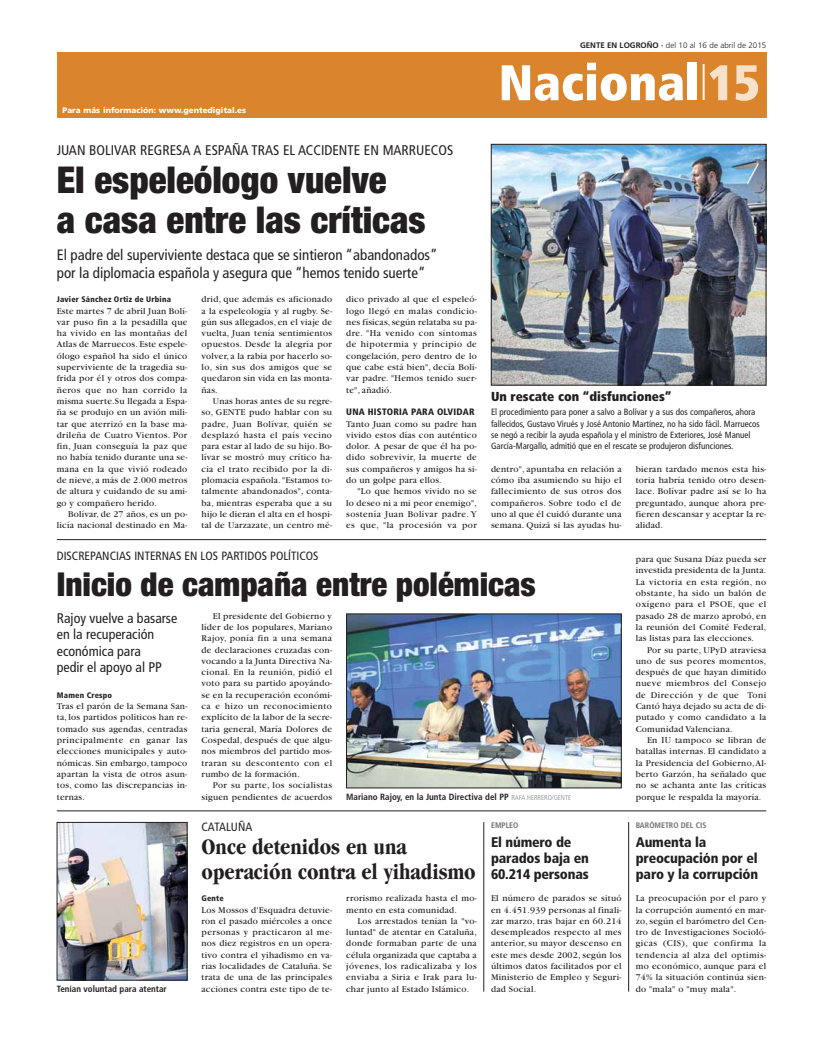
<style>
.page{position:relative;width:823px;height:1049px;background:#fff}
.page>*{position:absolute;margin:0;border:0;box-sizing:border-box;transform-origin:0 0}
.t1{font:900 condensed 50px "Frutiger";color:#fff}
.t2{font:900 condensed 37px/40px "Helvetica Neue";color:#231f20}
.t3{font:900 condensed 33px "Helvetica Neue";color:#231f20}
.t4{font:700 condensed 23px/25px "Garamond";color:#231f20}
.t5{font:condensed 15px/17.5px "Frutiger";color:#231f20}
.t6{font:condensed 14px/16.5px "Frutiger";color:#231f20}
.t7{font:900 condensed 14px/16px "Frutiger";letter-spacing:-.01em;color:#231f20}
.t8{font:900 condensed 13px "Frutiger";color:#231f20}
.t9{font:condensed 12px "Frutiger";color:#231f20}
.t10{font:9.3px/11.3px "Garamond";letter-spacing:.025em;color:#231f20;text-align:justify}
.t11{font:900 condensed 9.3px "Frutiger";letter-spacing:.025em;color:#231f20}
.t12{font:condensed 9px/11.3px "Frutiger";color:#231f20}
.t13{font:700 condensed 9px "Frutiger";color:#231f20}
.t14{font:900 condensed 8px "Frutiger";letter-spacing:.025em;color:#231f20}
.t15{font:900 8px "Frutiger";color:#fff}
.t16{font:300 8px "Frutiger";color:#231f20}
.t17{font:700 condensed 8px "Frutiger";color:#6d6e70}
.s1{font-weight:700}
.s2{color:#f8e1ca}
.s3{font-weight:300;font-size:7px;color:#808285}
</style>
<div class="page">
<img style="left:59px;top:824px;width:126px;height:154px">
<div style="left:57px;top:822px;width:130px;height:158px;border:1px solid #231f20"></div>
<img style="left:348px;top:616px;width:271px;height:170px">
<div style="left:346px;top:614px;width:275px;height:174px;border:1px solid #231f20"></div>
<hr style="left:57px;top:810px;width:708px;height:1px;background:#231f20">
<hr style="left:57px;top:539px;width:708px;height:1px;background:#231f20">
<img style="left:492px;top:146px;width:271px;height:237px">
<div style="left:490px;top:144px;width:275px;height:241px;border:1px solid #231f20"></div>
<div style="left:57px;top:53px;width:708px;height:65px;background:#da852c"></div>
<hr style="left:628px;top:822px;width:1px;height:169px;background:#231f20">
<hr style="left:483px;top:822px;width:1px;height:169px;background:#231f20">
<p class="t15" style="left:62px;top:107px;width:185px">Para más información: www.gentedigital.es</p>
<h3 class="t6" style="left:57px;top:143px;width:397px">JUAN BOLIVAR REGRESA A ESPAÑA TRAS EL ACCIDENTE EN MARRUECOS</h3>
<h2 class="t2" style="left:57px;top:163px;width:370px">El espeleólogo vuelve<br>a casa entre las críticas</h2>
<h3 class="t5" style="left:57px;top:248px;width:382px">El padre del superviviente destaca que se sintieron “abandonados” por la diplomacia española y asegura que “hemos tenido suerte”</h3>
<p class="t14" style="left:57px;top:296px;width:116px">Javier Sánchez Ortiz de Urbina</p>
<p class="t10" style="left:57px;top:306px;width:132px">Este martes 7 de abril Juan Bolí&shy;var puso fin a la pesadilla que ha vivido en las montañas del Atlas de Marruecos.Este espele&shy;ólogo español ha sido el único superviviente de la tragedia su&shy;frida por él y otros dos compa&shy;ñeros que no han corrido la misma suerte.Su llegada a Espa&shy;ña se produjo en un avión mili&shy;tar que aterrizó en la base ma&shy;drileña de Cuatro Vientos. Por fin, Juan conseguía la paz que no había tenido durante una se&shy;mana en la que vivió rodeado de nieve, a más de 2.000 metros de altura y cuidando de su ami&shy;go y compañero herido.</p>
<p class="t10" style="left:57px;top:509px;width:132px;text-align:right">Bolívar, de 27 años, es un po&shy;licía nacional destinado en Ma-</p>
<p class="t10" style="left:201px;top:294px;width:132px">drid, que además es aficionado a la espeleología y al rugby. Se&shy;gún sus allegados, en el viaje de vuelta, Juan tenía sentimientos opuestos. Desde la alegría por volver, a la rabia por hacerlo so&shy;lo, sin sus dos amigos que se quedaron sin vida en las monta&shy;ñas.</p>
<p class="t10" style="left:201px;top:396px;width:132px;text-indent:11px">Unas horas antes de su regre&shy;so, GENTE pudo hablar con su padre, Juan Bolívar, quién se desplazó hasta el país vecino para estar al lado de su hijo. Bo&shy;lívar se mostró muy crítico ha&shy;cia el trato recibido por la di&shy;plomacia española."Estamos to&shy;talmente abandonados", conta&shy;ba, mientras esperaba que a su hijo le dieran el alta en el hospi&shy;tal de Uarzazate, un centro mé-</p>
<p class="t10" style="left:346px;top:294px;width:132px">dico privado al que el espeleó&shy;logo llegó en malas condicio&shy;nes físicas, según relataba su pa&shy;dre. "Ha venido con síntomas de hipotermia y principio de congelación, pero dentro de lo que cabe está bien", decía Bolí&shy;var padre. "Hemos tenido suer&shy;te", añadió.</p>
<p class="t11" style="left:346px;top:408px;width:130px">UNA HISTORIA PARA OLVIDAR</p>
<p class="t10" style="left:346px;top:419px;width:132px">Tanto Juan como su padre han vivido estos días con auténtico dolor. A pesar de que él ha po&shy;dido sobrevivir, la muerte de sus compañeros y amigos ha si&shy;do un golpe para ellos.</p>
<p class="t10" style="left:346px;top:487px;width:132px;text-indent:11px">"Lo que hemos vivido no se lo deseo ni a mi peor enemigo", sostenía Juan Bolívar padre. Y es que, "la procesión va por</p>
<p class="t16" style="left:579px;top:42px;width:188px"><span class="s1">GENTE EN LOGROÑO ·</span> del 10 al 16 de abril de 2015</p>
<h1 class="t1" style="left:498px;top:63px;width:262px">Nacional<sup>|</sup><span class="s2">15</span></h1>
<h3 class="t8" style="left:490px;top:392px;width:182px">Un rescate con “disfunciones”</h3>
<p class="t12" style="left:490px;top:407px;width:270px">El procedimiento para poner a salvo a Bolívar y a sus dos compañeros, ahora fallecidos, Gustavo Virués y José Antonio Martínez, no ha sido fácil. Marruecos se negó a recibir la ayuda española y el ministro de Exteriores, José Manuel García-Margallo, admitió que en el rescate se produjeron disfunciones.</p>
<p class="t10" style="left:490px;top:464px;width:132px">dentro", apuntaba en relación a cómo iba asumiendo su hijo el fallecimiento de sus otros dos compañeros. Sobre todo el de uno al que él cuidó durante una semana. Quizá si las ayudas hu-</p>
<p class="t10" style="left:635px;top:464px;width:132px">bieran tardado menos esta his&shy;toria habría tenido otro desen&shy;lace. Bolívar padre así se lo ha preguntado, aunque ahora pre&shy;fieren descansar y aceptar la re&shy;alidad.</p>
<p class="t9" style="left:57px;top:551px;width:263px">DISCREPANCIAS INTERNAS EN LOS PARTIDOS POLÍTICOS</p>
<h3 class="t3" style="left:57px;top:572px;width:480px">Inicio de campaña entre polémicas</h3>
<h3 class="t6" style="left:57px;top:611px;width:122px">Rajoy vuelve a basarse en la recuperación económica para<br>pedir el apoyo al PP</h3>
<p class="t10" style="left:201px;top:611px;width:132px;text-indent:11px">El presidente del Gobierno y líder de los populares, Mariano Rajoy, ponía fin a una semana de declaraciones cruzadas con&shy;vocando a la Junta Directiva Na&shy;cional. En la reunión, pidió el voto para su partido apoyándo&shy;se en la recuperación económi&shy;ca e hizo un reconocimiento explícito de la labor de la secre&shy;taria general, María Dolores de Cospedal, después de que algu&shy;nos miembros del partido mos&shy;traran su descontento con el rumbo de la formación.</p>
<p class="t10" style="left:201px;top:780px;width:132px;text-align:right">Por su parte, los socialistas siguen pendientes de acuerdos</p>
<p class="t14" style="left:57px;top:692px;width:57px">Mamen Crespo</p>
<p class="t10" style="left:57px;top:701px;width:132px">Tras el parón de la Semana San&shy;ta, los partidos políticos han re&shy;tomado sus agendas, centradas principalmente en ganar las elecciones municipales y auto&shy;nómicas. Sin embargo, tampoco apartan la vista de otros asun&shy;tos, como las discrepancias in&shy;ternas.</p>
<p class="t13" style="left:346px;top:793px;width:226px">Mariano Rajoy, en la Junta Directiva del PP <span class="s3">RAFA HERRERO/GENTE</span></p>
<p class="t9" style="left:201px;top:822px;width:52px">CATALUÑA</p>
<h3 class="t4" style="left:201px;top:836px;width:275px">Once detenidos en una operación contra el yihadismo</h3>
<p class="t14" style="left:201px;top:895px;width:24px">Gente</p>
<p class="t10" style="left:201px;top:905px;width:132px">Los Mossos d'Esquadra detuvie&shy;ron el pasado miércoles a once personas y practicaron al me&shy;nos diez registros en un opera&shy;tivo contra el yihadismo en va&shy;rias localidades de Cataluña. Se trata de una de las principales acciones contra este tipo de te-</p>
<p class="t10" style="left:346px;top:893px;width:132px">rrorismo realizada hasta el mo&shy;mento en esta comunidad.</p>
<p class="t10" style="left:346px;top:916px;width:132px;text-indent:11px">Los arrestados tenían la "vo&shy;luntad" de atentar en Cataluña, donde formaban parte de una célula organizada que captaba a jóvenes, los radicalizaba y los enviaba a Siria e Irak para lu-</p>
<p class="t13" style="left:57px;top:985px;width:111px">Tenían voluntad para atentar</p>
<p class="t10" style="left:346px;top:984px;width:124px">char junto al Estado Islámico.</p>
<p class="t17" style="left:490px;top:822px;width:29px">EMPLEO</p>
<h3 class="t7" style="left:490px;top:835px;width:99px">El número de parados baja en<br>60.214 personas</h3>
<p class="t10" style="left:490px;top:893px;width:132px">El número de parados se situó en 4.451.939 personas al finali&shy;zar marzo, tras bajar en 60.214 desempleados respecto al mes anterior, su mayor descenso en este mes desde 2002, según los últimos datos facilitados por el Ministerio de Empleo y Seguri&shy;dad Social.</p>
<p class="t10" style="left:635px;top:554px;width:132px">para que Susana Díaz pueda ser investida presidenta de la Junta.<br>La victoria en esta región, no obstante, ha sido un balón de oxígeno para el PSOE, que el pasado 28 de marzo aprobó, en la reunión del Comité Federal, las listas para las elecciones.</p>
<p class="t10" style="left:635px;top:645px;width:132px;text-indent:11px">Por su parte, UPyD atraviesa uno de sus peores momentos, después de que hayan dimitido nueve miembros del Consejo de Dirección y de que Toni Cantó haya dejado su acta de di&shy;putado y como candidato a la Comunidad Valenciana.</p>
<p class="t10" style="left:635px;top:735px;width:132px;text-indent:11px">En IU tampoco se libran de batallas internas. El candidato a la Presidencia del Gobierno,Al&shy;berto Garzón, ha señalado que no se achanta ante las críticas porque le respalda la mayoría.</p>
<p class="t17" style="left:635px;top:822px;width:72px">BARÓMETRO DEL CIS</p>
<h3 class="t7" style="left:635px;top:835px;width:124px">Aumenta la preocupación por el paro y la corrupción</h3>
<p class="t10" style="left:635px;top:893px;width:132px">La preocupación por el paro y la corrupción aumentó en mar&shy;zo, según el barómetro del Cen&shy;tro de Investigaciones Socioló&shy;gicas (CIS), que confirma la tendencia al alza del optimis&shy;mo económico, aunque para el 74% la situación continúa sien&shy;do "mala" o "muy mala".</p>
</div>
